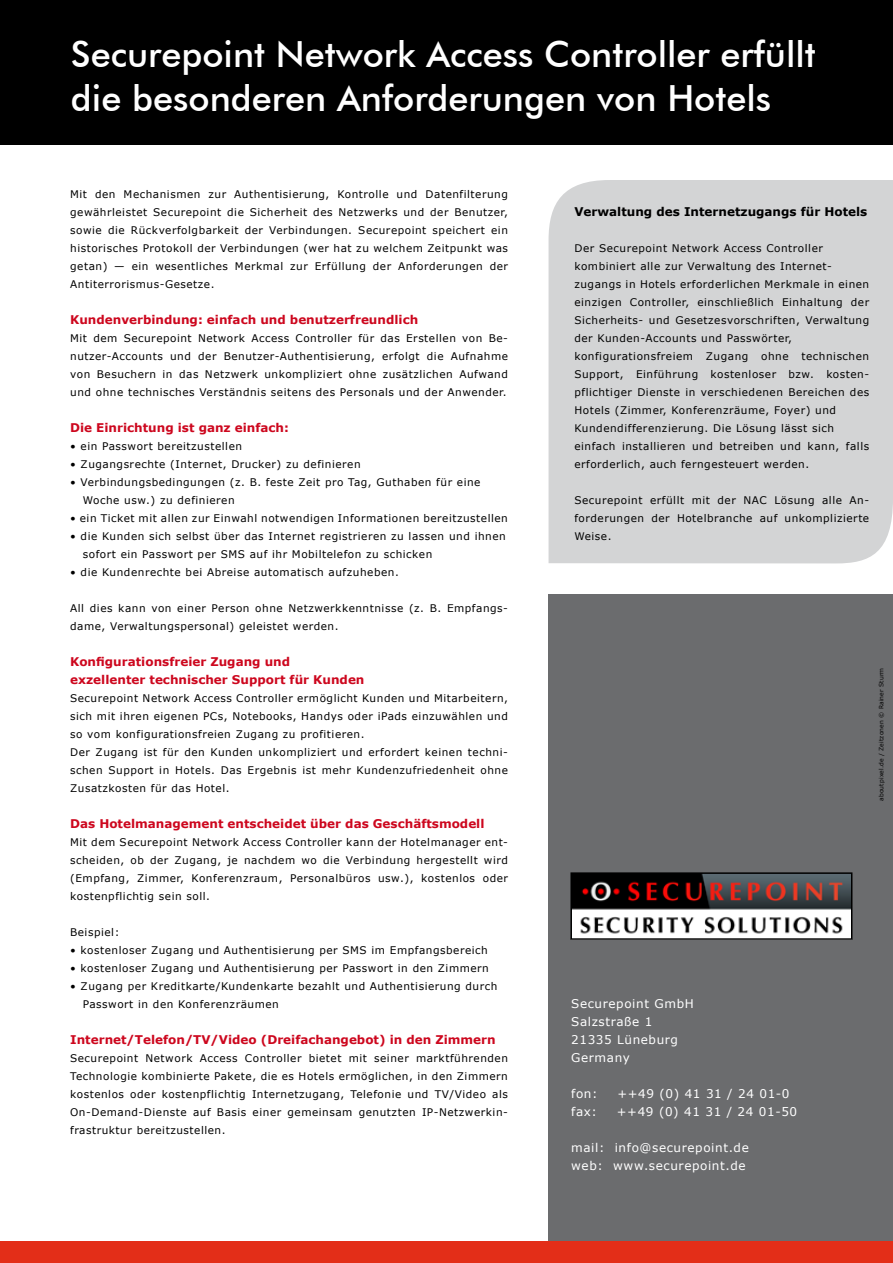
<style>
.page{position:relative;width:893px;height:1263px;background:#fff}
.page>*{position:absolute;margin:0;border:0;box-sizing:border-box;transform-origin:0 0}
.t1{font:500 36px/43.2px "Futura BT";color:#fff}
.t2{font:700 12px/18px "Verdana";color:#cd071e}
.t3{font:12px/18px "Verdana";letter-spacing:.05em;color:#fff}
.t4{font:700 12px "Verdana";color:#000}
.t5{font:10.5px/18px "Verdana";letter-spacing:.05em;color:#000}
.t6{font:6px "Verdana";letter-spacing:.025em;color:#000}
</style>
<div class="page">
<div style="left:549px;top:594px;width:344px;height:668px;background:#6b6c6e"></div>
<div style="left:0;top:1242px;width:893px;height:21px;background:#e32e18"></div>
<div style="left:0;top:0;width:893px;height:145px;background:#000"></div>
<img style="left:573px;top:875px;width:276px;height:62px">
<div style="left:570px;top:872px;width:282px;height:68px;border:2px solid #000"></div>
<div style="left:549px;top:180px;width:344px;height:383px;background:#d3d4d5"></div>
<h1 class="t1" style="left:71px;top:33px;width:746px">Securepoint Network Access Controller erfüllt die besonderen Anforderungen von Hotels</h1>
<p class="t5" style="left:70px;top:185px;width:439px;text-align:justify">Mit den Mechanismen zur Authentisierung, Kontrolle und Datenfilterung gewährleistet Securepoint die Sicherheit des Netzwerks und der Benutzer, sowie die Rückverfolgbarkeit der Verbindungen. Securepoint speichert ein historisches Protokoll der Verbindungen (wer hat zu welchem Zeitpunkt was getan) — ein wesentliches Merkmal zur Erfüllung der Anforderungen der Antiterrorismus-Gesetze.</p>
<p class="t2" style="left:70px;top:310px;width:350px">Kundenverbindung: einfach und benutzerfreundlich</p>
<p class="t5" style="left:70px;top:329px;width:439px;text-align:justify">Mit dem Securepoint Network Access Controller für das Erstellen von Be&shy;nutzer-Accounts und der Benutzer-Authentisierung, erfolgt die Aufnahme von Besuchern in das Netzwerk unkompliziert ohne zusätzlichen Aufwand und ohne technisches Verständnis seitens des Personals und der Anwender.</p>
<p class="t2" style="left:70px;top:418px;width:220px">Die Einrichtung ist ganz einfach:</p>
<p class="t5" style="left:70px;top:437px;width:173px">• ein Passwort bereitzustellen</p>
<p class="t5" style="left:70px;top:455px;width:292px">• Zugangsrechte (Internet, Drucker) zu definieren</p>
<p class="t5" style="left:83px;top:473px;width:399px;text-indent:-13px">• Verbindungsbedingungen (z. B. feste Zeit pro Tag, Guthaben für eine<br>Woche usw.) zu definieren</p>
<p class="t5" style="left:70px;top:509px;width:439px">• ein Ticket mit allen zur Einwahl notwendigen Informationen bereitzustellen</p>
<p class="t5" style="left:83px;top:527px;width:424px;text-indent:-13px">• die Kunden sich selbst über das Internet registrieren zu lassen und ihnen sofort ein Passwort per SMS auf ihr Mobiltelefon zu schicken</p>
<p class="t5" style="left:70px;top:563px;width:330px">• die Kundenrechte bei Abreise automatisch aufzuheben.</p>
<p class="t5" style="left:70px;top:599px;width:439px">All dies kann von einer Person ohne Netzwerkkenntnisse (z. B. Empfangs&shy;dame, Verwaltungspersonal) geleistet werden.</p>
<p class="t2" style="left:70px;top:652px;width:296px">Konfigurationsfreier Zugang und exzellenter technischer Support für Kunden</p>
<p class="t5" style="left:70px;top:689px;width:439px">Securepoint Network Access Controller ermöglicht Kunden und Mitarbeitern, sich mit ihren eigenen PCs, Notebooks, Handys oder iPads einzuwählen und so vom konfigurationsfreien Zugang zu profitieren.<br>Der Zugang ist für den Kunden unkompliziert und erfordert keinen techni&shy;schen Support in Hotels. Das Ergebnis ist mehr Kundenzufriedenheit ohne Zusatzkosten für das Hotel.</p>
<p class="t2" style="left:70px;top:814px;width:416px">Das Hotelmanagement entscheidet über das Geschäftsmodell</p>
<p class="t5" style="left:70px;top:833px;width:439px;text-align:justify">Mit dem Securepoint Network Access Controller kann der Hotelmanager ent&shy;scheiden, ob der Zugang, je nachdem wo die Verbindung hergestellt wird (Empfang, Zimmer, Konferenzraum, Personalbüros usw.), kostenlos oder kostenpflichtig sein soll.</p>
<p class="t5" style="left:70px;top:923px;width:51px">Beispiel:</p>
<p class="t5" style="left:70px;top:941px;width:419px">• kostenloser Zugang und Authentisierung per SMS im Empfangsbereich</p>
<p class="t5" style="left:70px;top:959px;width:420px">• kostenloser Zugang und Authentisierung per Passwort in den Zimmern</p>
<p class="t5" style="left:83px;top:977px;width:416px;text-indent:-13px">• Zugang per Kreditkarte/Kundenkarte bezahlt und Authentisierung durch<br>Passwort in den Konferenzräumen</p>
<p class="t2" style="left:70px;top:1030px;width:427px">Internet/Telefon/TV/Video (Dreifachangebot) in den Zimmern</p>
<p class="t5" style="left:70px;top:1049px;width:439px;text-align:justify">Securepoint Network Access Controller bietet mit seiner marktführenden Technologie kombinierte Pakete, die es Hotels ermöglichen, in den Zimmern kostenlos oder kostenpflichtig Internetzugang, Telefonie und TV/Video als On-Demand-Dienste auf Basis einer gemeinsam genutzten IP-Netzwerkin&shy;frastruktur bereitzustellen.</p>
<p class="t4" style="left:574px;top:203px;width:294px">Verwaltung des Internetzugangs für Hotels</p>
<p class="t5" style="left:574px;top:239px;width:296px">Der Securepoint Network Access Controller kombiniert alle zur Verwaltung des Internet&shy;zugangs in Hotels erforderlichen Merkmale in einen einzigen Controller, einschließlich Einhaltung der Sicherheits- und Gesetzesvorschriften, Verwaltung der Kunden-Accounts und Passwörter, konfigurationsfreiem Zugang ohne technischen Support, Einführung kostenloser bzw. kosten&shy;pflichtiger Dienste in verschiedenen Bereichen des Hotels (Zimmer, Konferenzräume, Foyer) und Kundendifferenzierung. Die Lösung lässt sich einfach installieren und betreiben und kann, falls erforderlich, auch ferngesteuert werden.</p>
<p class="t5" style="left:574px;top:491px;width:296px;text-align:justify">Securepoint erfüllt mit der NAC Lösung alle An&shy;forderungen der Hotelbranche auf unkomplizierte Weise.</p>
<p class="t6" style="left:877px;top:801px;width:135px;rotate:-90deg">aboutpixel.de / Zeitzonen © Rainer Sturm</p>
<p class="t3" style="left:571px;top:995px;width:124px">Securepoint GmbH<br>Salzstraße 1<br>21335 Lüneburg<br>Germany</p>
<p class="t3" style="left:571px;top:1085px;width:28px">fon:</p>
<p class="t3" style="left:617px;top:1085px;width:174px">++49 (0) 41 31 / 24 01-0</p>
<p class="t3" style="left:571px;top:1103px;width:27px">fax:</p>
<p class="t3" style="left:617px;top:1103px;width:182px">++49 (0) 41 31 / 24 01-50</p>
<p class="t3" style="left:571px;top:1139px;width:179px">mail: info@securepoint.de web: www.securepoint.de</p>
</div>
